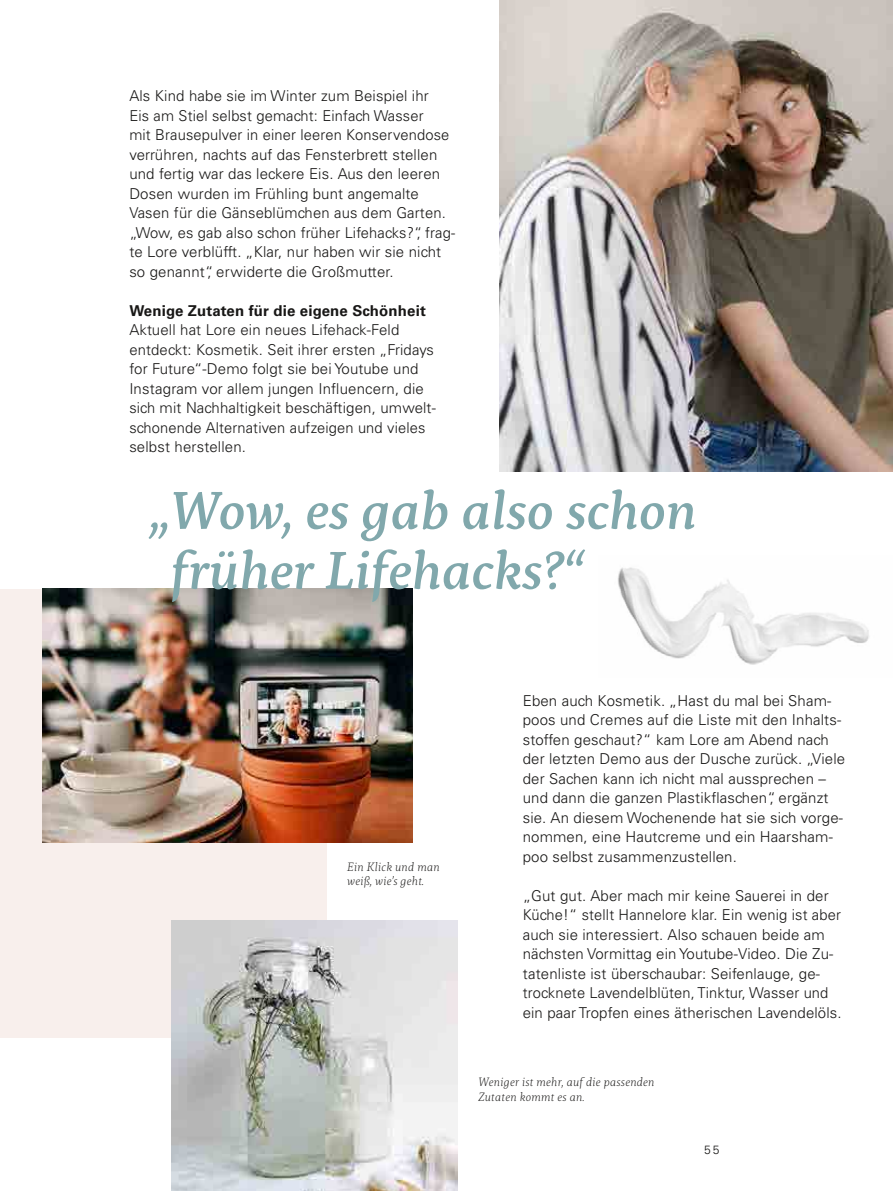
<style>
.page{position:relative;width:893px;height:1191px;background:#fff}
.page>*{position:absolute;margin:0;border:0;box-sizing:border-box;transform-origin:0 0}
.t1{font:italic 500 52.5px/60px "Servus Slab";color:#81a8ac}
.t2{font:300 15px/19.5px "Univers LT Std";letter-spacing:.01em;color:#181716}
.t3{font:700 15px "Univers LT Std";letter-spacing:.01em;color:#181716}
.t4{font:italic 200 12px/14.7px "Servus Slab";letter-spacing:.025em;color:#181716}
.t5{font:300 12px "Univers LT Std";color:#181716}
</style>
<div class="page">
<div style="left:0;top:589px;width:326px;height:448px;background:#f8efec"></div>
<img style="left:618px;top:567px;width:251px;height:98px">
<img style="left:43px;top:589px;width:370px;height:253px">
<img style="left:500px;top:0;width:393px;height:472px">
<img style="left:172px;top:920px;width:285px;height:271px">
<p class="t2" style="left:129px;top:86px;width:327px">Als Kind habe sie im Winter zum Beispiel ihr<br>Eis am Stiel selbst gemacht: Einfach Wasser<br>mit Brausepulver in einer leeren Konservendose verrühren, nachts auf das Fensterbrett stellen und fertig war das leckere Eis. Aus den leeren Dosen wurden im Frühling bunt angemalte Vasen für die Gänseblümchen aus dem Garten. „Wow, es gab also schon früher Lifehacks?“, frag&shy;te Lore verblüfft. „Klar, nur haben wir sie nicht so genannt“, erwiderte die Großmutter.</p>
<p class="t3" style="left:129px;top:301px;width:298px">Wenige Zutaten für die eigene Schönheit</p>
<p class="t2" style="left:129px;top:320px;width:308px">Aktuell hat Lore ein neues Lifehack-Feld entdeckt: Kosmetik. Seit ihrer ersten „Fridays for Future“-Demo folgt sie bei Youtube und Instagram vor allem jungen Influencern, die sich mit Nachhaltigkeit beschäftigen, umwelt&shy;schonende Alternativen aufzeigen und vieles selbst herstellen.</p>
<h1 class="t1" style="left:170px;top:480px;width:528px;text-indent:-20px">„Wow, es gab also schon früher Lifehacks?“</h1>
<p class="t4" style="left:347px;top:859px;width:94px">Ein Klick und man weiß, wie’s geht.</p>
<p class="t2" style="left:523px;top:690px;width:324px">Eben auch Kosmetik. „Hast du mal bei Sham&shy;poos und Cremes auf die Liste mit den Inhalts&shy;stoffen geschaut?“ kam Lore am Abend nach der letzten Demo aus der Dusche zurück. „Viele der Sachen kann ich nicht mal aussprechen – und dann die ganzen Plastikflaschen“, ergänzt sie. An diesem Wochenende hat sie sich vorge&shy;nommen, eine Hautcreme und ein Haarsham&shy;poo selbst zusammenzustellen.</p>
<p class="t2" style="left:523px;top:885px;width:321px">„Gut gut. Aber mach mir keine Sauerei in der Küche!“ stellt Hannelore klar. Ein wenig ist aber auch sie interessiert. Also schauen beide am nächsten Vormittag ein Youtube-Video. Die Zu&shy;tatenliste ist überschaubar: Seifenlauge, ge&shy;trocknete Lavendelblüten, Tinktur, Wasser und ein paar Tropfen eines ätherischen Lavendelöls.</p>
<p class="t4" style="left:478px;top:1074px;width:178px">Weniger ist mehr, auf die passenden<br>Zutaten kommt es an.</p>
<p class="t5" style="left:704px;top:1143px;width:17px">55</p>
</div>
